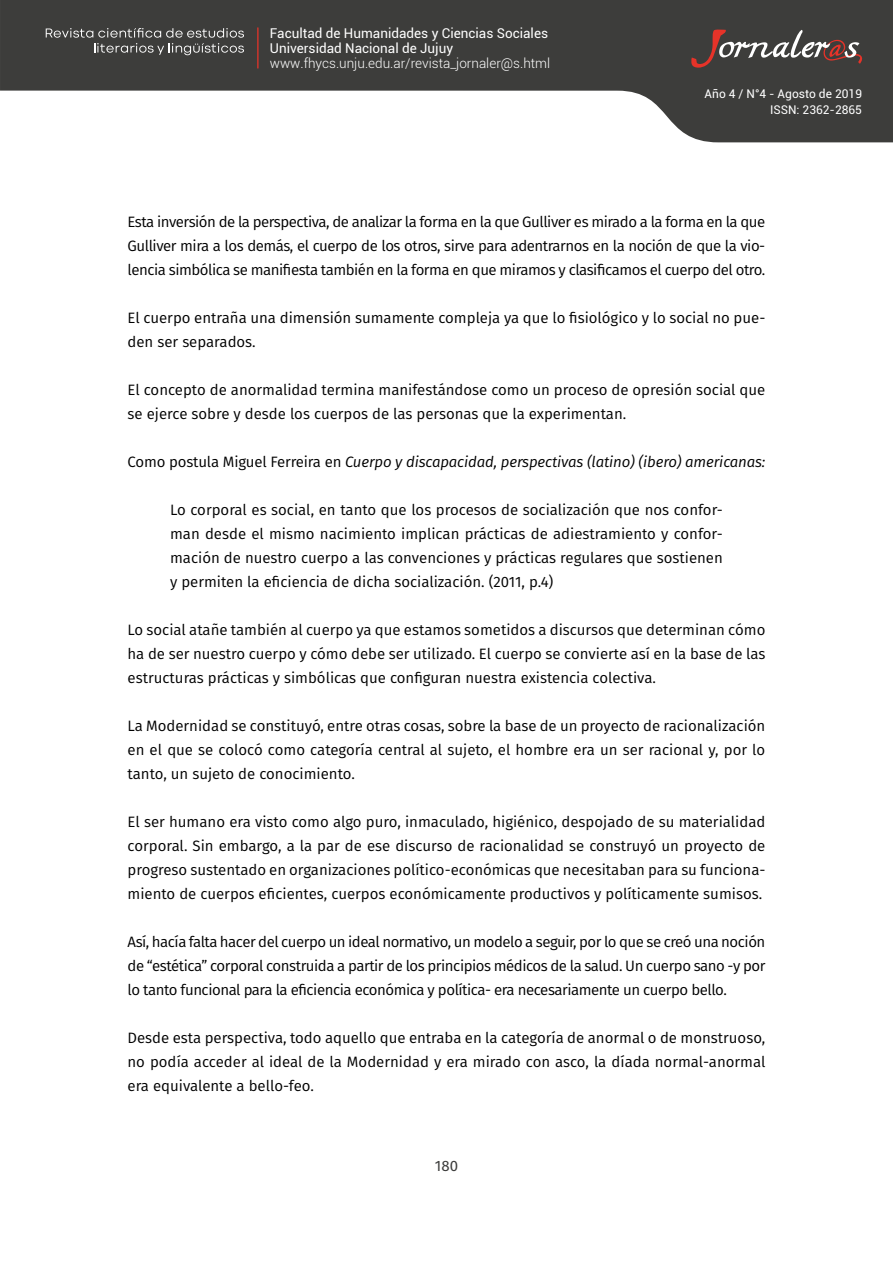
<style>
.page{position:relative;width:893px;height:1263px;background:#fff}
.page>*{position:absolute;margin:0;border:0;box-sizing:border-box;transform-origin:0 0}
.t1{font:15px/24px "Fira Sans";color:#000;text-align:justify}
.t2{font:italic 15px "Fira Sans";letter-spacing:-.01em;color:#000}
.t3{font:15px "Fira Sans";color:#3c3c3b}
.t4{font:13.5px/15px "Roboto";color:#fff}
.t5{font:300 13.5px "Roboto";color:#fff}
.t6{font:12px/16.5px "Roboto";color:#fff;text-align:right}
.s1{font-style:normal}
</style>
<div class="page">
<svg style="left:0;top:0;width:893px;height:142px;fill:#3d3d3b"></svg>
<svg style="left:691px;top:29px;width:171px;height:39px;background:#605452"></svg>
<svg style="left:46px;top:28px;width:198px;height:27px;background:#5a5a58"></svg>
<hr style="left:257px;top:28px;width:2px;height:40px;background:#e63329">
<p class="t4" style="left:270px;top:25px;width:280px">Facultad de Humanidades y Ciencias Sociales<br>Universidad Nacional de Jujuy</p>
<p class="t5" style="left:270px;top:54px;width:282px">www.fhycs.unju.edu.ar/revista_jornaler@s.html</p>
<p class="t6" style="left:705px;top:85px;width:159px">Año 4 / N°4 - Agosto de 2019<br>ISSN: 2362-2865</p>
<p class="t1" style="left:128px;top:209px;width:639px">Esta inversión de la perspectiva, de analizar la forma en la que Gulliver es mirado a la forma en la que Gulliver mira a los demás, el cuerpo de los otros, sirve para adentrarnos en la noción de que la vio&shy;lencia simbólica se manifiesta también en la forma en que miramos y clasificamos el cuerpo del otro.</p>
<p class="t1" style="left:128px;top:305px;width:639px">El cuerpo entraña una dimensión sumamente compleja ya que lo fisiológico y lo social no pue&shy;den ser separados.</p>
<p class="t1" style="left:128px;top:377px;width:639px">El concepto de anormalidad termina manifestándose como un proceso de opresión social que se ejerce sobre y desde los cuerpos de las personas que la experimentan.</p>
<p class="t2" style="left:128px;top:450px;width:639px"><span class="s1">Como postula Miguel Ferreira en</span> Cuerpo y discapacidad, perspectivas (latino) (ibero) americanas:</p>
<p class="t1" style="left:170px;top:497px;width:554px">Lo corporal es social, en tanto que los procesos de socialización que nos confor&shy;man desde el mismo nacimiento implican prácticas de adiestramiento y confor&shy;mación de nuestro cuerpo a las convenciones y prácticas regulares que sostienen y permiten la eficiencia de dicha socialización. (2011, p.4)</p>
<p class="t1" style="left:128px;top:617px;width:639px">Lo social atañe también al cuerpo ya que estamos sometidos a discursos que determinan cómo ha de ser nuestro cuerpo y cómo debe ser utilizado. El cuerpo se convierte así en la base de las estructuras prácticas y simbólicas que configuran nuestra existencia colectiva.</p>
<p class="t1" style="left:128px;top:713px;width:639px">La Modernidad se constituyó, entre otras cosas, sobre la base de un proyecto de racionalización en el que se colocó como categoría central al sujeto, el hombre era un ser racional y, por lo tanto, un sujeto de conocimiento.</p>
<p class="t1" style="left:128px;top:809px;width:639px">El ser humano era visto como algo puro, inmaculado, higiénico, despojado de su materialidad corporal. Sin embargo, a la par de ese discurso de racionalidad se construyó un proyecto de progreso sustentado en organizaciones político-económicas que necesitaban para su funciona&shy;miento de cuerpos eficientes, cuerpos económicamente productivos y políticamente sumisos.</p>
<p class="t1" style="left:128px;top:929px;width:639px">Así, hacía falta hacer del cuerpo un ideal normativo, un modelo a seguir, por lo que se creó una noción de “estética” corporal construida a partir de los principios médicos de la salud. Un cuerpo sano -y por lo tanto funcional para la eficiencia económica y política- era necesariamente un cuerpo bello.</p>
<p class="t1" style="left:128px;top:1025px;width:639px">Desde esta perspectiva, todo aquello que entraba en la categoría de anormal o de monstruoso, no podía acceder al ideal de la Modernidad y era mirado con asco, la díada normal-anormal era equivalente a bello-feo.</p>
<p class="t3" style="left:435px;top:1155px;width:25px">180</p>
</div>
